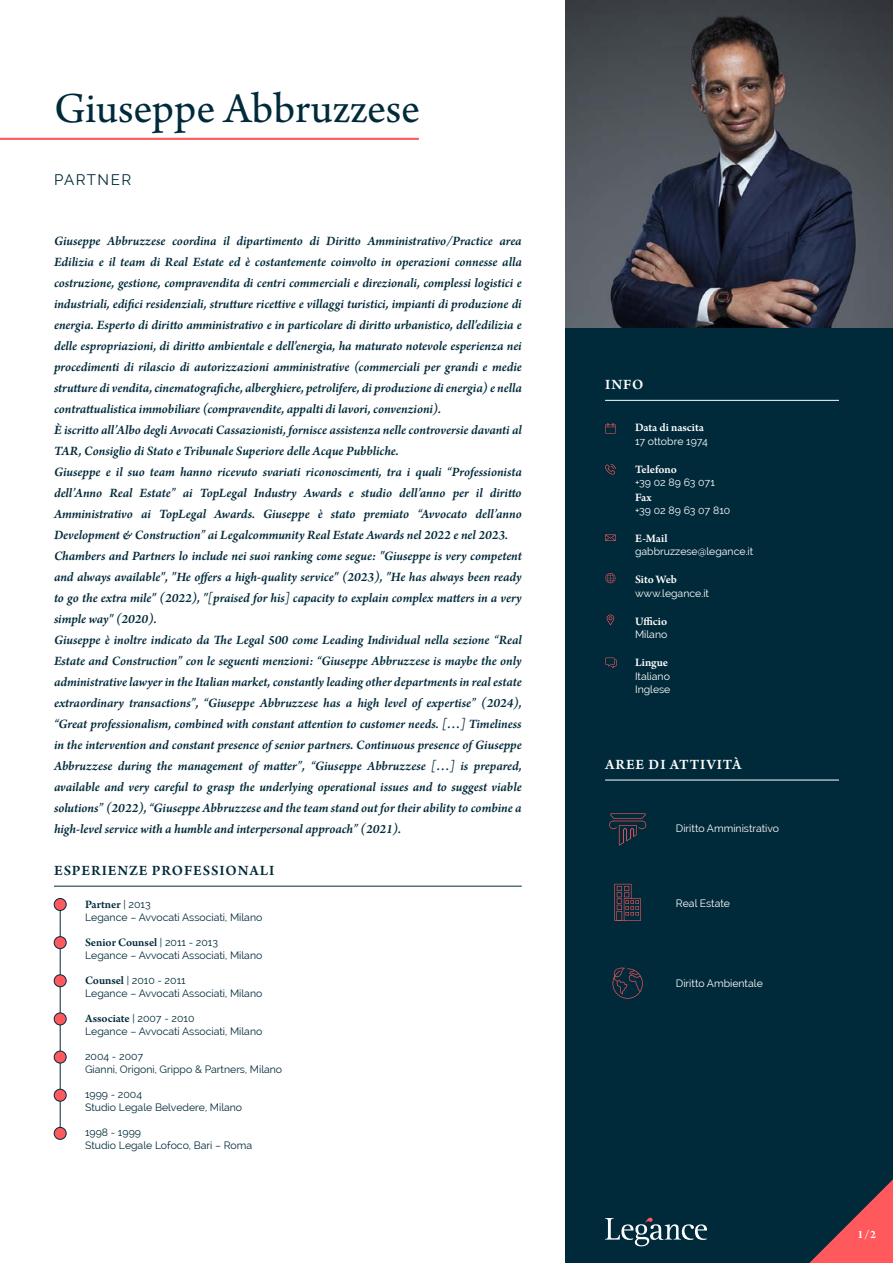
<style>
.page{position:relative;width:893px;height:1263px;background:#fff}
.page>*{position:absolute;margin:0;border:0;box-sizing:border-box;transform-origin:0 0}
.t1{font:45px "Arno Pro";color:#002a3a}
.t2{font:600 15px "Arno Pro";letter-spacing:.06em;color:#002a3a}
.t3{font:600 15px "Arno Pro";letter-spacing:.06em;color:#fff}
.t4{font:15px "Raleway";letter-spacing:.1em;color:#002a3a}
.t5{font:italic 600 13.5px/21px "Arno Pro";letter-spacing:-.005em;color:#002a3a}
.t6{font:600 12px "Arno Pro";color:#fff}
.t7{font:600 12px "Arno Pro";letter-spacing:-.005em;color:#002a3a}
.t8{font:10.5px/12.6px "Raleway";color:#002a3a}
.t9{font:10.5px/13.5px "Raleway";color:#fff}
.s1{font-family:"Raleway";font-weight:400;font-size:10.5px}
.s2{font-family:"Arno Pro";font-weight:600;font-size:12px}
</style>
<div class="page">
<hr style="left:0;top:138px;width:419px;height:2px;background:#ff585d">
<hr style="left:54px;top:886px;width:468px;height:1px;background:#002a3a">
<div style="left:566px;top:306px;width:327px;height:957px;background:#002a3a"></div>
<img style="left:566px;top:0;width:327px;height:327px">
<svg style="left:605px;top:1218px;width:102px;height:28px"></svg>
<svg style="left:809px;top:1179px;width:84px;height:84px"></svg>
<hr style="left:605px;top:400px;width:234px;height:1px;background:#fff">
<hr style="left:605px;top:780px;width:234px;height:1px;background:#fff">
<svg style="left:607px;top:615px;width:7px;height:10px"></svg>
<svg style="left:605px;top:534px;width:11px;height:7px"></svg>
<svg style="left:605px;top:464px;width:11px;height:11px"></svg>
<svg style="left:605px;top:573px;width:11px;height:10px"></svg>
<svg style="left:605px;top:423px;width:11px;height:10px"></svg>
<svg style="left:605px;top:658px;width:12px;height:10px"></svg>
<svg style="left:614px;top:884px;width:27px;height:37px"></svg>
<svg style="left:612px;top:967px;width:31px;height:32px"></svg>
<svg style="left:609px;top:813px;width:37px;height:32px"></svg>
<hr style="left:60px;top:904px;width:1px;height:229px;background:#002a3a">
<div style="left:54px;top:898px;width:12px;height:12px;background:#ff585d;border-radius:50%"></div>
<div style="left:54px;top:898px;width:12px;height:13px;border:1px solid #002a3a;border-radius:50%"></div>
<div style="left:54px;top:937px;width:12px;height:12px;background:#ff585d;border-radius:50%"></div>
<div style="left:54px;top:936px;width:12px;height:13px;border:1px solid #002a3a;border-radius:50%"></div>
<div style="left:54px;top:1051px;width:12px;height:12px;background:#ff585d;border-radius:50%"></div>
<div style="left:54px;top:1051px;width:12px;height:12px;border:1px solid #002a3a;border-radius:50%"></div>
<div style="left:54px;top:975px;width:12px;height:12px;background:#ff585d;border-radius:50%"></div>
<div style="left:54px;top:974px;width:12px;height:13px;border:1px solid #002a3a;border-radius:50%"></div>
<div style="left:54px;top:1089px;width:12px;height:12px;background:#ff585d;border-radius:50%"></div>
<div style="left:54px;top:1089px;width:12px;height:12px;border:1px solid #002a3a;border-radius:50%"></div>
<div style="left:54px;top:1013px;width:12px;height:12px;background:#ff585d;border-radius:50%"></div>
<div style="left:54px;top:1013px;width:12px;height:12px;border:1px solid #002a3a;border-radius:50%"></div>
<div style="left:54px;top:1127px;width:12px;height:12px;background:#ff585d;border-radius:50%"></div>
<div style="left:54px;top:1127px;width:12px;height:12px;border:1px solid #002a3a;border-radius:50%"></div>
<h1 class="t1" style="left:54px;top:83px;width:368px">Giuseppe Abbruzzese</h1>
<p class="t4" style="left:54px;top:171px;width:79px">PARTNER</p>
<p class="t5" style="left:54px;top:231px;width:469px">Giuseppe Abbruzzese coordina il dipartimento di Diritto Amministrativo/Practice area Edilizia e il team di Real Estate ed è costantemente coinvolto in operazioni connesse alla costruzione, gestione, compravendita di centri commerciali e direzionali, complessi logistici e industriali, edifici residenziali, strutture ricettive e villaggi turistici, impianti di produzione di energia. Esperto di diritto amministrativo e in particolare di diritto urbanistico, dell'edilizia e delle espropriazioni, di diritto ambientale e dell'energia, ha maturato notevole esperienza nei procedimenti di rilascio di autorizzazioni amministrative (commerciali per grandi e medie strutture di vendita, cinematografiche, alberghiere, petrolifere, di produzione di energia) e nella contrattualistica immobiliare (compravendite, appalti di lavori, convenzioni).<br>È iscritto all’Albo degli Avvocati Cassazionisti, fornisce assistenza nelle controversie davanti al TAR, Consiglio di Stato e Tribunale Superiore delle Acque Pubbliche.<br>Giuseppe e il suo team hanno ricevuto svariati riconoscimenti, tra i quali “Professionista dell’Anno Real Estate” ai TopLegal Industry Awards e studio dell’anno per il diritto Amministrativo ai TopLegal Awards. Giuseppe è stato premiato “Avvocato dell’anno Development &amp; Construction” ai Legalcommunity Real Estate Awards nel 2022 e nel 2023.<br>Chambers and Partners lo include nei suoi ranking come segue: "Giuseppe is very competent and always available", "He offers a high-quality service" (2023), "He has always been ready to go the extra mile" (2022), "[praised for his] capacity to explain complex matters in a very simple way" (2020).<br>Giuseppe è inoltre indicato da The Legal 500 come Leading Individual nella sezione “Real Estate and Construction” con le seguenti menzioni: “Giuseppe Abbruzzese is maybe the only administrative lawyer in the Italian market, constantly leading other departments in real estate extraordinary transactions”, “Giuseppe Abbruzzese has a high level of expertise” (2024), “Great professionalism, combined with constant attention to customer needs. […] Timeliness in the intervention and constant presence of senior partners. Continuous presence of Giuseppe Abbruzzese during the management of matter”, “Giuseppe Abbruzzese […] is prepared, available and very careful to grasp the underlying operational issues and to suggest viable solutions” (2022), “Giuseppe Abbruzzese and the team stand out for their ability to combine a high-level service with a humble and interpersonal approach” (2021).</p>
<p class="t2" style="left:54px;top:862px;width:222px">ESPERIENZE PROFESSIONALI</p>
<p class="t7" style="left:85px;top:898px;width:67px">Partner <span class="s1">| 2013</span></p>
<p class="t8" style="left:85px;top:911px;width:179px">Legance – Avvocati Associati, Milano</p>
<p class="t7" style="left:85px;top:935px;width:134px">Senior Counsel <span class="s1">| 2011 - 2013</span></p>
<p class="t8" style="left:85px;top:949px;width:179px">Legance – Avvocati Associati, Milano</p>
<p class="t8" style="left:85px;top:974px;width:179px"><span class="s2">Counsel</span> | 2010 - 2011<br>Legance – Avvocati Associati, Milano</p>
<p class="t8" style="left:85px;top:1012px;width:179px"><span class="s2">Associate</span> | 2007 - 2010<br>Legance – Avvocati Associati, Milano</p>
<p class="t8" style="left:85px;top:1050px;width:199px">2004 - 2007<br>Gianni, Origoni, Grippo &amp; Partners, Milano</p>
<p class="t8" style="left:85px;top:1088px;width:159px">1999 - 2004<br>Studio Legale Belvedere, Milano</p>
<p class="t8" style="left:85px;top:1126px;width:169px">1998 - 1999<br>Studio Legale Lofoco, Bari – Roma</p>
<p class="t3" style="left:605px;top:376px;width:40px">INFO</p>
<p class="t6" style="left:635px;top:421px;width:70px">Data di nascita</p>
<p class="t9" style="left:635px;top:434px;width:74px">17 ottobre 1974</p>
<p class="t6" style="left:635px;top:462px;width:43px">Telefono</p>
<p class="t9" style="left:635px;top:476px;width:81px">+39 02 89 63 071</p>
<p class="t6" style="left:635px;top:490px;width:18px">Fax</p>
<p class="t9" style="left:635px;top:504px;width:97px">+39 02 89 63 07 810</p>
<p class="t6" style="left:635px;top:531px;width:34px">E-Mail</p>
<p class="t9" style="left:635px;top:545px;width:120px">gabbruzzese@legance.it</p>
<p class="t6" style="left:635px;top:573px;width:43px">Sito Web</p>
<p class="t9" style="left:635px;top:586px;width:76px">www.legance.it</p>
<p class="t6" style="left:635px;top:614px;width:34px">Ufficio</p>
<p class="t9" style="left:635px;top:628px;width:34px">Milano</p>
<p class="t6" style="left:635px;top:656px;width:35px">Lingue</p>
<p class="t9" style="left:635px;top:669px;width:37px">Italiano<br>Inglese</p>
<p class="t3" style="left:605px;top:756px;width:138px">AREE DI ATTIVITÀ</p>
<p class="t9" style="left:676px;top:821px;width:105px">Diritto Amministrativo</p>
<p class="t9" style="left:676px;top:896px;width:56px">Real Estate</p>
<p class="t9" style="left:676px;top:976px;width:89px">Diritto Ambientale</p>
<p class="t6" style="left:857px;top:1228px;width:20px">1/2</p>
</div>
